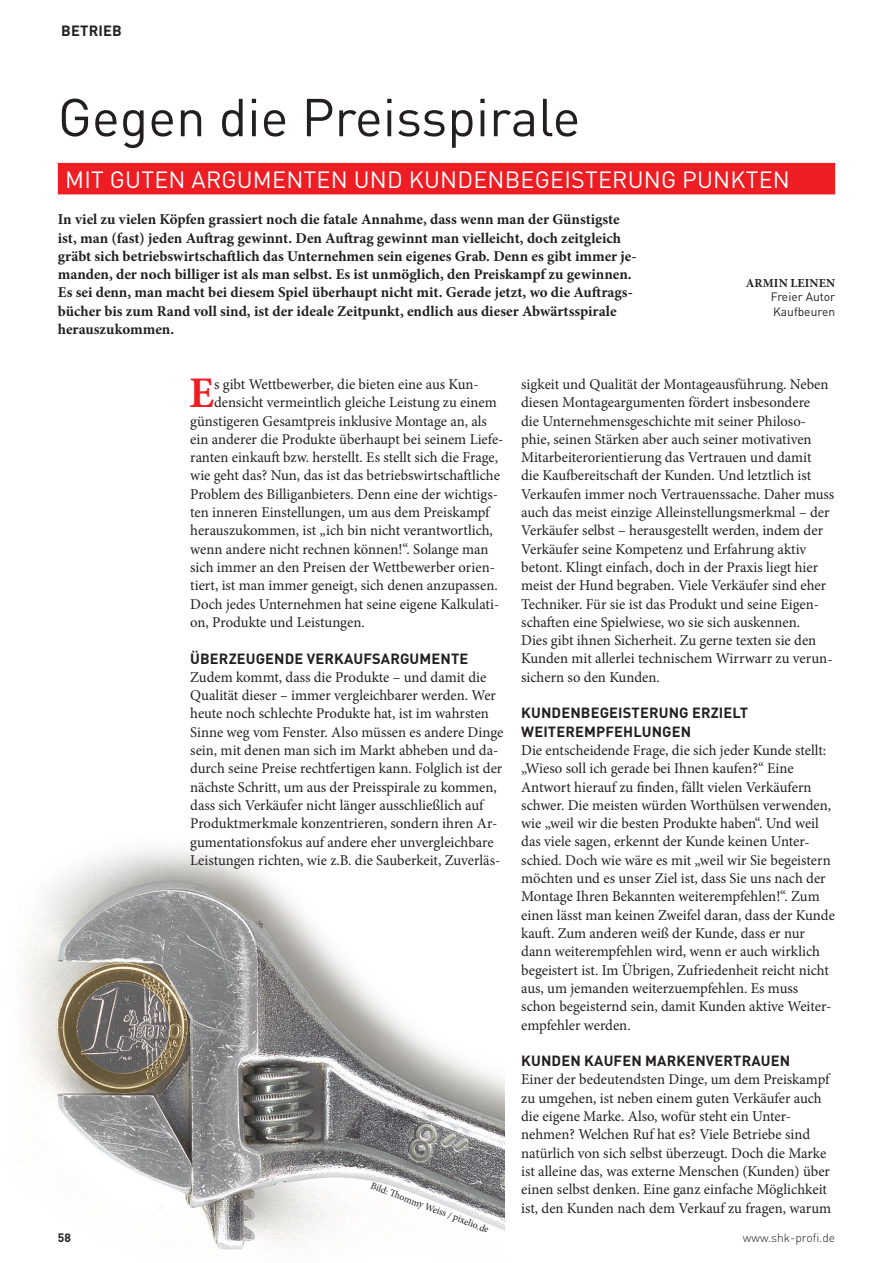
<style>
.page{position:relative;width:893px;height:1263px;background:#fff}
.page>*{position:absolute;margin:0;border:0;box-sizing:border-box;transform-origin:0 0}
.t1{font:52.5px "DIN Pro";color:#231f20}
.t2{font:700 43.65px "Minion Pro";color:#ee1d23}
.t3{font:23.25px "DIN Pro";letter-spacing:.01em;color:#fff}
.t4{font:15px/18.3px "Minion Pro";color:#231f20}
.t5{font:700 15px/18.3px "Minion Pro";color:#231f20}
.t6{font:700 14.7px/18.3px "DIN Pro";letter-spacing:.01em;color:#231f20}
.t7{font:700 12.3px "Minion Pro";letter-spacing:.01em;color:#231f20}
.t8{font:12px/14.4px "DIN Pro";color:#231f20}
.t9{font:300 12px "DIN Pro";color:#231f20}
.t10{font:700 12px "DIN Pro";color:#231f20}
.t11{font:9.9px "Minion Pro";color:#231f20}
</style>
<div class="page">
<img style="left:21px;top:849px;width:483px;height:405px">
<div style="left:58px;top:163px;width:777px;height:31px;background:#ee1d23"></div>
<p class="t6" style="left:61px;top:20px;width:62px">BETRIEB</p>
<h1 class="t1" style="left:58px;top:82px;width:524px">Gegen die Preisspirale</h1>
<h3 class="t3" style="left:65px;top:163px;width:726px">MIT GUTEN ARGUMENTEN UND KUNDENBEGEISTERUNG PUNKTEN</h3>
<p class="t5" style="left:58px;top:210px;width:580px">In viel zu vielen Köpfen grassiert noch die fatale Annahme, dass wenn man der Günstigste ist, man (fast) jeden Auftrag gewinnt. Den Auftrag gewinnt man vielleicht, doch zeitgleich gräbt sich betriebswirtschaftlich das Unternehmen sein eigenes Grab. Denn es gibt immer je&shy;manden, der noch billiger ist als man selbst. Es ist unmöglich, den Preiskampf zu gewinnen.<br>Es sei denn, man macht bei diesem Spiel überhaupt nicht mit. Gerade jetzt, wo die Auftrags&shy;bücher bis zum Rand voll sind, ist der ideale Zeitpunkt, endlich aus dieser Abwärtsspirale herauszukommen.</p>
<p class="t7" style="left:746px;top:274px;width:91px">ARMIN LEINEN</p>
<p class="t8" style="left:771px;top:289px;width:66px">Freier Autor<br>Kaufbeuren</p>
<h2 class="t2" style="left:189px;top:363px;width:26px">E</h2>
<p class="t4" style="left:214px;top:375px;width:266px">s gibt Wettbewerber, die bieten eine aus Kun-</p>
<p class="t4" style="left:521px;top:375px;width:315px">sigkeit und Qualität der Montageausführung. Neben diesen Montageargumenten fördert insbesondere<br>die Unternehmensgeschichte mit seiner Philoso&shy;phie, seinen Stärken aber auch seiner motivativen Mitarbeiterorientierung das Vertrauen und damit<br>die Kaufbereitschaft der Kunden. Und letztlich ist Verkaufen immer noch Vertrauenssache. Daher muss auch das meist einzige Alleinstellungsmerkmal – der Verkäufer selbst – herausgestellt werden, indem der Verkäufer seine Kompetenz und Erfahrung aktiv betont. Klingt einfach, doch in der Praxis liegt hier meist der Hund begraben. Viele Verkäufer sind eher Techniker. Für sie ist das Produkt und seine Eigen&shy;schaften eine Spielwiese, wo sie sich auskennen.<br>Dies gibt ihnen Sicherheit. Zu gerne texten sie den Kunden mit allerlei technischem Wirrwarr zu verun&shy;sichern so den Kunden.</p>
<p class="t6" style="left:521px;top:703px;width:228px">KUNDENBEGEISTERUNG ERZIELT<br>WEITEREMPFEHLUNGEN</p>
<p class="t4" style="left:521px;top:741px;width:315px">Die entscheidende Frage, die sich jeder Kunde stellt: „Wieso soll ich gerade bei Ihnen kaufen?“ Eine Antwort hierauf zu finden, fällt vielen Verkäufern schwer. Die meisten würden Worthülsen verwenden, wie „weil wir die besten Produkte haben“. Und weil das viele sagen, erkennt der Kunde keinen Unter&shy;schied. Doch wie wäre es mit „weil wir Sie begeistern möchten und es unser Ziel ist, dass Sie uns nach der Montage Ihren Bekannten weiterempfehlen!“. Zum einen lässt man keinen Zweifel daran, dass der Kunde kauft. Zum anderen weiß der Kunde, dass er nur dann weiterempfehlen wird, wenn er auch wirklich begeistert ist. Im Übrigen, Zufriedenheit reicht nicht aus, um jemanden weiterzuempfehlen. Es muss schon begeisternd sein, damit Kunden aktive Weiter&shy;empfehler werden.</p>
<p class="t6" style="left:521px;top:1051px;width:270px">KUNDEN KAUFEN MARKENVERTRAUEN</p>
<p class="t4" style="left:521px;top:1070px;width:312px">Einer der bedeutendsten Dinge, um dem Preiskampf zu umgehen, ist neben einem guten Verkäufer auch die eigene Marke. Also, wofür steht ein Unter&shy;nehmen? Welchen Ruf hat es? Viele Betriebe sind natürlich von sich selbst überzeugt. Doch die Marke ist alleine das, was externe Menschen (Kunden) über einen selbst denken. Eine ganz einfache Möglichkeit ist, den Kunden nach dem Verkauf zu fragen, warum</p>
<p class="t4" style="left:214px;top:393px;width:284px">densicht vermeintlich gleiche Leistung zu einem</p>
<p class="t4" style="left:190px;top:412px;width:298px">günstigeren Gesamtpreis inklusive Montage an, als</p>
<p class="t4" style="left:190px;top:430px;width:315px">ein anderer die Produkte überhaupt bei seinem Liefe-</p>
<p class="t4" style="left:190px;top:448px;width:309px">ranten einkauft bzw. herstellt. Es stellt sich die Frage,</p>
<p class="t4" style="left:190px;top:467px;width:311px">wie geht das? Nun, das ist das betriebswirtschaftliche</p>
<p class="t4" style="left:190px;top:485px;width:309px">Problem des Billiganbieters. Denn eine der wichtigs-</p>
<p class="t4" style="left:190px;top:503px;width:301px">ten inneren Einstellungen, um aus dem Preiskampf</p>
<p class="t4" style="left:190px;top:521px;width:304px">herauszukommen, ist „ich bin nicht verantwortlich,</p>
<p class="t4" style="left:190px;top:540px;width:300px">wenn andere nicht rechnen können!“. Solange man</p>
<p class="t4" style="left:190px;top:558px;width:306px">sich immer an den Preisen der Wettbewerber orien-</p>
<p class="t4" style="left:190px;top:576px;width:309px">tiert, ist man immer geneigt, sich denen anzupassen.</p>
<p class="t4" style="left:190px;top:595px;width:311px">Doch jedes Unternehmen hat seine eigene Kalkulati-</p>
<p class="t4" style="left:190px;top:613px;width:176px">on, Produkte und Leistungen.</p>
<p class="t6" style="left:190px;top:648px;width:280px">ÜBERZEUGENDE VERKAUFSARGUMENTE</p>
<p class="t4" style="left:190px;top:668px;width:315px">Zudem kommt, dass die Produkte – und damit die Qualität dieser – immer vergleichbarer werden. Wer heute noch schlechte Produkte hat, ist im wahrsten Sinne weg vom Fenster. Also müssen es andere Dinge sein, mit denen man sich im Markt abheben und da&shy;durch seine Preise rechtfertigen kann. Folglich ist der nächste Schritt, um aus der Preisspirale zu kommen, dass sich Verkäufer nicht länger ausschließlich auf Produktmerkmale konzentrieren, sondern ihren Ar&shy;gumentationsfokus auf andere eher unvergleichbare Leistungen richten, wie z.B. die Sauberkeit, Zuverläs-</p>
<p class="t11" style="left:374px;top:1179px;width:127px;rotate:21deg">Bild: Th ommy Weiss / pixelio.de</p>
<p class="t10" style="left:58px;top:1230px;width:15px">58</p>
<p class="t9" style="left:743px;top:1230px;width:94px">www.shk-profi.de</p>
</div>
